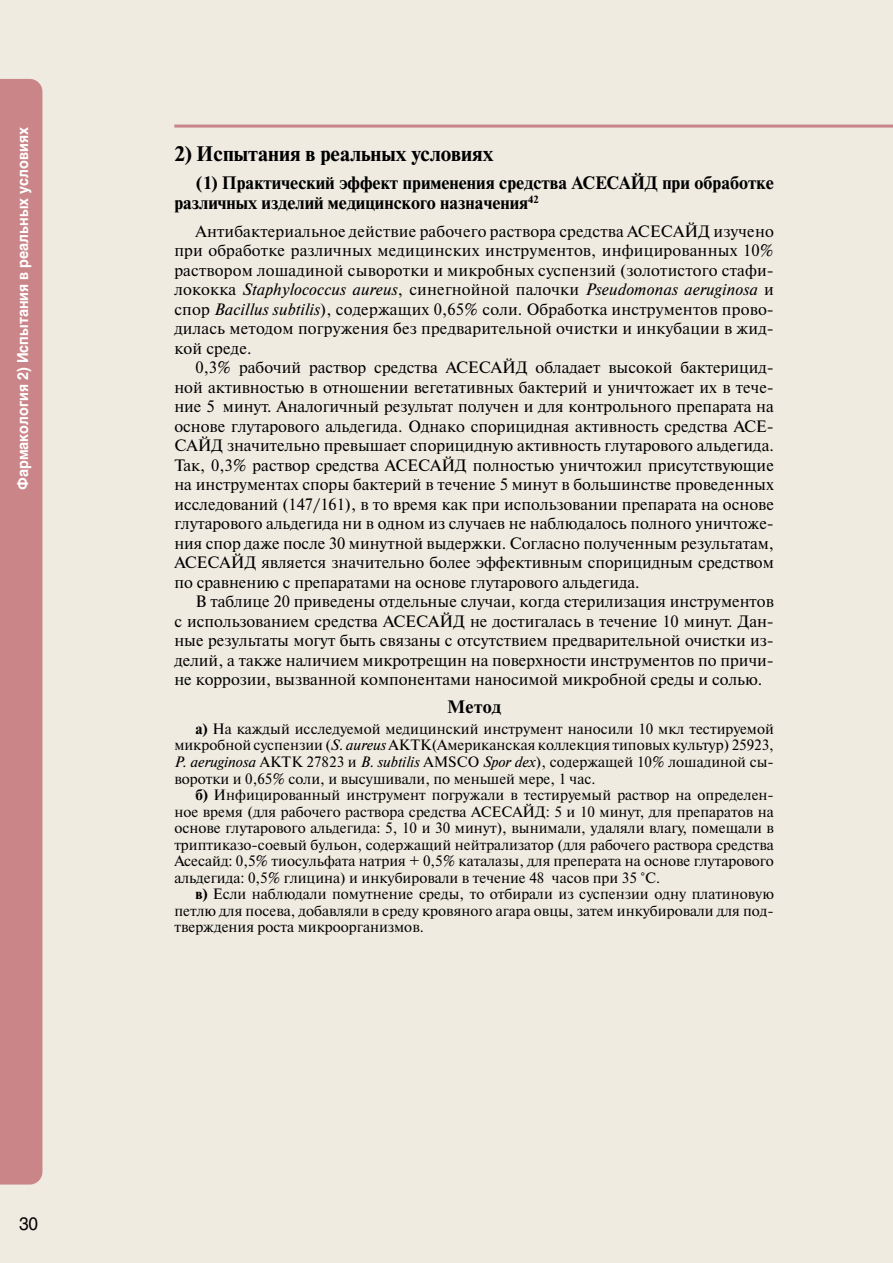
<style>
.page{position:relative;width:893px;height:1263px;background:#efebe1}
.page>*{position:absolute;margin:0;border:0;box-sizing:border-box;transform-origin:0 0}
.t1{font:700 21px "Newton C";color:#000}
.t2{font:700 18px/19.5px "Newton C";color:#000}
.t3{font:18px "Helios C";color:#000;scale:.95 1}
.t4{font:16.5px/19.5px "Newton C";color:#000;text-align:justify}
.t5{font:15px/16.5px "Newton C";color:#000;text-align:justify}
.t6{font:700 15px "Helios";color:#fff;scale:.95 1}
.s1{font-style:italic}
.s2{font-weight:700}
</style>
<div class="page">
<div style="left:0;top:79px;width:42px;height:1105px;background:#ca8589"></div>
<hr style="left:174px;top:125px;width:719px;height:3px;background:#ca8589">
<p class="t6" style="left:14px;top:490px;width:383px;rotate:-90deg">Фармакология 2) Испытания в реальных условиях</p>
<p class="t3" style="left:19px;top:1213px;width:22px">30</p>
<p class="t1" style="left:174px;top:142px;width:321px">2) Испытания в реальных условиях</p>
<p class="t2" style="left:174px;top:173px;width:601px;text-indent:21px">(1) Практический эффект применения средства АСЕСАЙД при обработке различных изделий медицинского назначения<sup>42</sup></p>
<p class="t4" style="left:174px;top:221px;width:601px;text-indent:21px">Антибактериальное действие рабочего раствора средства АСЕСАЙД изучено при обработке различных медицинских инструментов, инфицированных 10% раствором лошадиной сыворотки и микробных суспензий (золотистого стафи&shy;лококка <span class="s1">Staphylococcus aureus</span>, синегнойной палочки <span class="s1">Pseudomonas aeruginosa</span> и спор <span class="s1">Bacillus subtilis</span>), содержащих 0,65% соли. Обработка инструментов прово&shy;дилась методом погружения без предварительной очистки и инкубации в жид&shy;кой среде.</p>
<p class="t4" style="left:174px;top:358px;width:601px;text-indent:21px">0,3% рабочий раствор средства АСЕСАЙД обладает высокой бактерицид&shy;ной активностью в отношении вегетативных бактерий и уничтожает их в тече&shy;ние 5 минут. Аналогичный результат получен и для контрольного препарата на основе глутарового альдегида. Однако спорицидная активность средства АСЕ-САЙД значительно превышает спорицидную активность глутарового альдегида.<br>Так, 0,3% раствор средства АСЕСАЙД полностью уничтожил присутствующие на инструментах споры бактерий в течение 5 минут в большинстве проведенных исследований (147/161), в то время как при использовании препарата на основе глутарового альдегида ни в одном из случаев не наблюдалось полного уничтоже&shy;ния спор даже после 30 минутной выдержки. Согласно полученным результатам, АСЕСАЙД является значительно более эффективным спорицидным средством по сравнению с препаратами на основе глутарового альдегида.</p>
<p class="t4" style="left:174px;top:592px;width:601px;text-indent:21px">В таблице 20 приведены отдельные случаи, когда стерилизация инструментов с использованием средства АСЕСАЙД не достигалась в течение 10 минут. Дан&shy;ные результаты могут быть связаны с отсутствием предварительной очистки из&shy;делий, а также наличием микротрещин на поверхности инструментов по причи&shy;не коррозии, вызванной компонентами наносимой микробной среды и солью.</p>
<p class="t2" style="left:447px;top:697px;width:56px">Метод</p>
<p class="t5" style="left:174px;top:721px;width:601px;text-indent:21px"><span class="s2">а)</span> На каждый исследуемой медицинский инструмент наносили 10 мкл тестируемой микробной суспензии (<span class="s1">S. aureus</span> АКТК(Американская коллекция типовых культур) 25923, <span class="s1">P. aeruginosa</span> АКТК 27823 и <span class="s1">B. subtilis</span> AMSCO <span class="s1">Spor dex</span>), содержащей 10% лошадиной сы&shy;воротки и 0,65% соли, и высушивали, по меньшей мере, 1 час.</p>
<p class="t5" style="left:174px;top:787px;width:601px;text-indent:21px"><span class="s2">б)</span> Инфицированный инструмент погружали в тестируемый раствор на определен&shy;ное время (для рабочего раствора средства АСЕСАЙД: 5 и 10 минут, для препаратов на основе глутарового альдегида: 5, 10 и 30 минут), вынимали, удаляли влагу, помещали в триптиказо-соевый бульон, содержащий нейтрализатор (для рабочего раствора средства Асесайд: 0,5% тиосульфата натрия + 0,5% каталазы, для преперата на основе глутарового альдегида: 0,5% глицина) и инкубировали в течение 48 часов при 35 °С.</p>
<p class="t5" style="left:174px;top:886px;width:601px;text-indent:21px"><span class="s2">в)</span> Если наблюдали помутнение среды, то отбирали из суспензии одну платиновую петлю для посева, добавляли в среду кровяного агара овцы, затем инкубировали для под&shy;тверждения роста микроорганизмов.</p>
</div>
